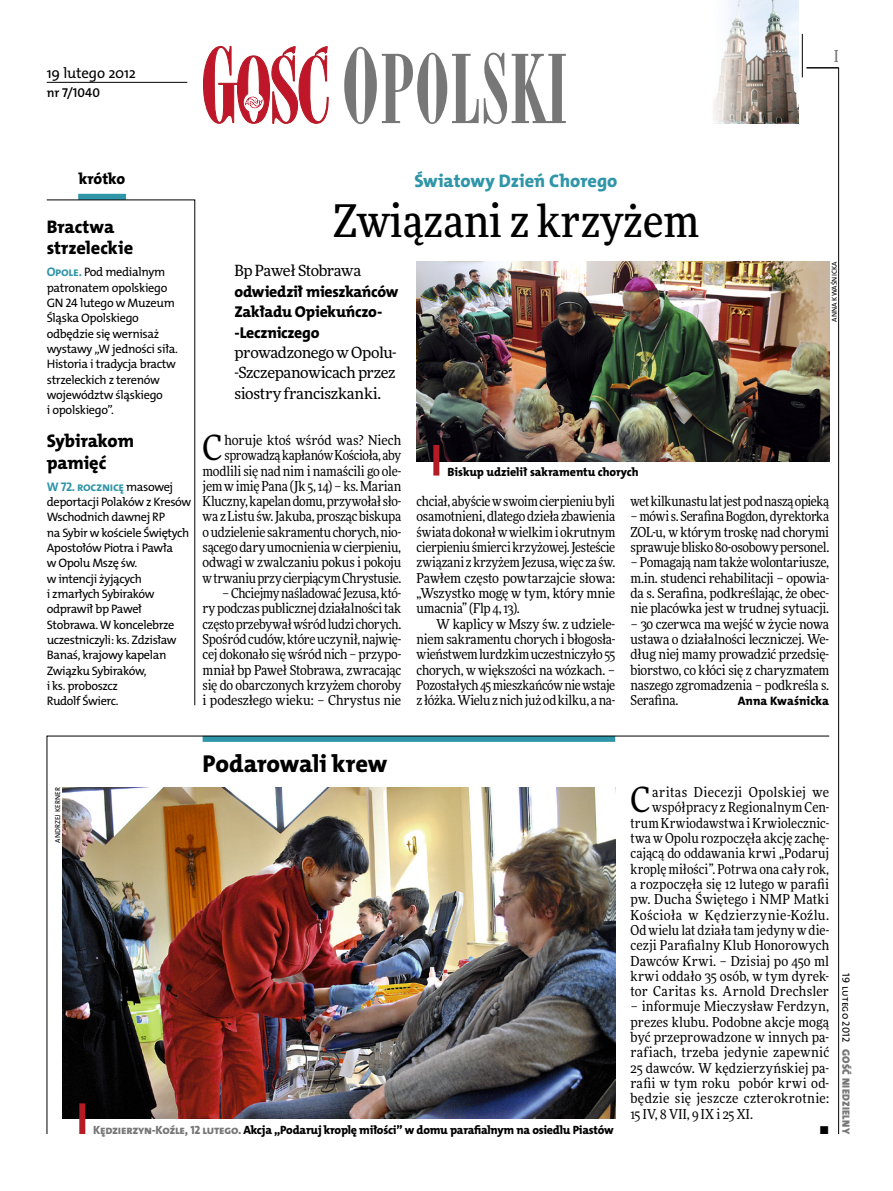
<style>
.page{position:relative;width:893px;height:1191px;background:#fff}
.page>*{position:absolute;margin:0;border:0;box-sizing:border-box;transform-origin:0 0}
.t1{font:500 45px "Freeday Narrow";color:#000}
.t2{font:34.8px "Freeday Narrow News";color:#000}
.t3{font:24.45px "The Mix HP8 Ex Bld";letter-spacing:-.005em;color:#000}
.t4{font:18.3px/21.6px "The Mix HP8 Ex Bld";letter-spacing:-.005em;color:#000}
.t5{font:18.3px "The Mix HP8 Ex Bld";color:#2f95a8}
.t6{font:500 16.5px "Freeday Narrow";color:#777778;scale:.9 1}
.t7{font:15.75px/20.4px "The Mix HP8 Ex Bld";letter-spacing:-.015em;color:#000}
.t8{font:15.45px/20.4px "Freeday News";letter-spacing:-.025em;color:#000;text-align:justify}
.t9{font:14.85px "The Mix HP5 Plain";letter-spacing:-.01em;color:#000}
.t10{font:13.65px/15.3px "Freeday Narrow News";letter-spacing:-.005em;color:#000;text-align:justify}
.t11{font:13.65px "Freeday Narrow News";letter-spacing:.02em;color:#000}
.t12{font:12.9px "The Mix HP6 Se Bld";letter-spacing:.005em;color:#000}
.t13{font:12.6px "The Mix HP7 Bld";letter-spacing:-.03em;color:#2f95a8}
.t14{font:12.3px/15.3px "The Mix HP5 Plain";letter-spacing:-.03em;color:#000}
.t15{font:12.3px "The Mix HP8 Ex Bld";letter-spacing:.005em;color:#000}
.t16{font:12px "The Mix HP8 Ex Bld";letter-spacing:-.02em;color:#000}
.t17{font:10.5px "The Mix HP9 Blk";letter-spacing:.025em;color:#777778}
.t18{font:10.5px "The Mix HP5 Plain";color:#000}
.t19{font:7.2px "The Mix HP5 Plain";letter-spacing:.015em;color:#000}
.s1{font-family:"The Mix HP7 Bld";font-size:12.6px;color:#2f95a8}
.s2{font-family:"The Mix HP5 Plain";font-size:12.3px;color:#000}
.s3{color:#777778}
</style>
<div class="page">
<hr style="left:838px;top:68px;width:1px;height:1066px;background:#000">
<hr style="left:802px;top:34px;width:1px;height:43px;background:#000">
<svg style="left:47px;top:735px;width:783px;height:399px"></svg>
<hr style="left:806px;top:68px;width:33px;height:1px;background:#000">
<svg style="left:203px;top:46px;width:126px;height:78px"></svg>
<svg style="left:344px;top:47px;width:222px;height:77px"></svg>
<img style="left:713px;top:0;width:85px;height:124px">
<hr style="left:47px;top:82px;width:140px;height:1px;background:#000">
<img style="left:62px;top:787px;width:553px;height:331px">
<div style="left:79px;top:1103px;width:6px;height:31px;background:#b51b24"></div>
<img style="left:416px;top:261px;width:413px;height:200px">
<div style="left:433px;top:445px;width:6px;height:30px;background:#b51b24"></div>
<div style="left:78px;top:194px;width:48px;height:6px;background:#2f95a8"></div>
<svg style="left:46px;top:199px;width:149px;height:506px"></svg>
<p class="t9" style="left:47px;top:63px;width:91px">19 lutego 2012</p>
<p class="t12" style="left:47px;top:85px;width:55px">nr 7/1040</p>
<p class="t6" style="left:834px;top:46px;width:6px">I</p>
<p class="t7" style="left:79px;top:168px;width:48px">krótko</p>
<h3 class="t4" style="left:47px;top:216px;width:88px">Bractwa strzeleckie</h3>
<p class="t14" style="left:47px;top:265px;width:133px"><span class="s1">Opole.</span> Pod medialnym patronatem opolskiego<br>GN 24 lutego w Muzeum<br>Śląska Opolskiego odbędzie się wernisaż wystawy „W jedności siła.<br>Historia i tradycja bractw strzeleckich z terenów województw śląskiego<br>i opolskiego”.</p>
<h3 class="t4" style="left:47px;top:430px;width:89px">Sybirakom pamięć</h3>
<p class="t13" style="left:47px;top:478px;width:128px">W 72. rocznicę <span class="s2">masowej</span></p>
<p class="t14" style="left:47px;top:494px;width:146px">deportacji Polaków z Kresów<br>Wschodnich dawnej RP<br>na Sybir w kościele Świętych<br>Apostołów Piotra i Pawła<br>w Opolu Mszę św.<br>w intencji żyjących<br>i zmarłych Sybiraków odprawił bp Paweł<br>Stobrawa. W koncelebrze uczestniczyli: ks. Zdzisław<br>Banaś, krajowy kapelan<br>Związku Sybiraków,<br>i ks. proboszcz<br>Rudolf Świerc.</p>
<h3 class="t5" style="left:414px;top:169px;width:205px">Światowy Dzień Chorego</h3>
<h1 class="t1" style="left:333px;top:193px;width:367px">Związani z krzyżem</h1>
<p class="t8" style="left:234px;top:260px;width:128px">Bp Paweł Stobrawa</p>
<p class="t7" style="left:234px;top:281px;width:165px">odwiedził mieszkańców<br>Zakładu Opiekuńczo--Leczniczego</p>
<p class="t8" style="left:234px;top:342px;width:164px">prowadzonego w Opolu--Szczepanowicach przez siostry franciszkanki.</p>
<p class="t19" style="left:830px;top:322px;width:61px;rotate:-90deg">Anna Kwaśnicka</p>
<p class="t10" style="left:203px;top:432px;width:200px;text-align:right">horuje ktoś wśród was? Niech sprowadzą kapłanów Kościoła, aby modlili się nad nim i namaścili go ole&shy;jem w imię Pana (Jk 5, 14) – ks. Marian Kluczny, kapelan domu, przywołał sło&shy;wa z Listu św. Jakuba, prosząc biskupa o udzielenie sakramentu chorych, nio&shy;sącego dary umocnienia w cierpieniu, odwagi w zwalczaniu pokus i pokoju w trwaniu przy cierpiącym Chrystusie.</p>
<p class="t10" style="left:203px;top:585px;width:200px;text-indent:20px">– Chciejmy naśladować Jezusa, któ&shy;ry podczas publicznej działalności tak często przebywał wśród ludzi chorych.<br>Spośród cudów, które uczynił, najwię&shy;cej dokonało się wśród nich – przypo&shy;mniał bp Paweł Stobrawa, zwracając się do obarczonych krzyżem choroby i podeszłego wieku: – Chrystus nie</p>
<h2 class="t2" style="left:203px;top:426px;width:21px">C</h2>
<p class="t16" style="left:448px;top:464px;width:193px">Biskup udzielił sakramentu chorych</p>
<p class="t10" style="left:417px;top:493px;width:200px">chciał, abyście w swoim cierpieniu byli osamotnieni, dlatego dzieła zbawienia świata dokonał w wielkim i okrutnym cierpieniu śmierci krzyżowej. Jesteście związani z krzyżem Jezusa, więc za św.<br>Pawłem często powtarzajcie słowa: „Wszystko mogę w tym, który mnie umacnia” (Flp 4, 13).</p>
<p class="t10" style="left:417px;top:616px;width:200px;text-indent:20px">W kaplicy w Mszy św. z udziele&shy;niem sakramentu chorych i błogosła&shy;wieństwem lurdzkim uczestniczyło 55 chorych, w większości na wózkach. – Pozostałych 45 mieszkańców nie wstaje z łóżka. Wielu z nich już od kilku, a na-</p>
<p class="t10" style="left:630px;top:493px;width:200px">wet kilkunastu lat jest pod naszą opieką</p>
<p class="t10" style="left:630px;top:509px;width:200px">– mówi s. Serafina Bogdon, dyrektorka ZOL-u, w którym troskę nad chorymi sprawuje blisko 80-osobowy personel.</p>
<p class="t10" style="left:630px;top:555px;width:200px">– Pomagają nam także wolontariusze, m.in. studenci rehabilitacji – opowia&shy;da s. Serafina, podkreślając, że obec&shy;nie placówka jest w trudnej sytuacji.</p>
<p class="t10" style="left:630px;top:616px;width:200px">– 30 czerwca ma wejść w życie nowa ustawa o działalności leczniczej. We&shy;dług niej mamy prowadzić przedsię&shy;biorstwo, co kłóci się z charyzmatem naszego zgromadzenia – podkreśla s.<br>Serafina.</p>
<p class="t15" style="left:738px;top:693px;width:93px">Anna Kwaśnicka</p>
<h3 class="t3" style="left:203px;top:747px;width:186px">Podarowali krew</h3>
<p class="t19" style="left:53px;top:843px;width:57px;rotate:-90deg">Andrzej Kerner</p>
<p class="t16" style="left:93px;top:1122px;width:522px"><span class="s3">Kędzierzyn-Koźle, 12 lutego.</span> Akcja „Podaruj kroplę miłości” w domu parafialnym na osiedlu Piastów</p>
<p class="t10" style="left:630px;top:784px;width:200px;text-align:right">aritas Diecezji Opolskiej we współpracy z Regionalnym Cen&shy;trum Krwiodawstwa i Krwiolecznic&shy;twa w Opolu rozpoczęła akcję zachę&shy;cającą do oddawania krwi „Podaruj kroplę miłości”. Potrwa ona cały rok, a rozpoczęła się 12 lutego w parafii pw. Ducha Świętego i NMP Matki Kościoła w Kędzierzynie-Koźlu.<br>Od wielu lat działa tam jedyny w die&shy;cezji Parafialny Klub Honorowych Dawców Krwi. – Dzisiaj po 450 ml krwi oddało 35 osób, w tym dyrek&shy;tor Caritas ks. Arnold Drechsler</p>
<p class="t10" style="left:630px;top:998px;width:200px">– informuje Mieczysław Ferdzyn,</p>
<p class="t10" style="left:630px;top:1014px;width:200px">prezes klubu. Podobne akcje mogą</p>
<p class="t10" style="left:630px;top:1029px;width:200px">być przeprowadzone w innych pa-</p>
<p class="t11" style="left:630px;top:1044px;width:200px">rafiach, trzeba jedynie zapewnić</p>
<p class="t10" style="left:630px;top:1060px;width:200px">25 dawców. W kędzierzyńskiej pa-</p>
<p class="t11" style="left:630px;top:1074px;width:200px">rafii w tym roku pobór krwi od-</p>
<p class="t11" style="left:630px;top:1090px;width:200px">będzie się jeszcze czterokrotnie:</p>
<p class="t11" style="left:630px;top:1105px;width:124px">15 IV, 8 VII, 9 IX i 25 XI.</p>
<p class="t10" style="left:819px;top:1121px;width:11px">•</p>
<h2 class="t2" style="left:630px;top:778px;width:21px">C</h2>
<p class="t18" style="left:853px;top:973px;width:70px;rotate:90deg">19 lutego 2012</p>
<p class="t17" style="left:853px;top:1049px;width:86px;rotate:90deg">Gość Niedzielny</p>
</div>
